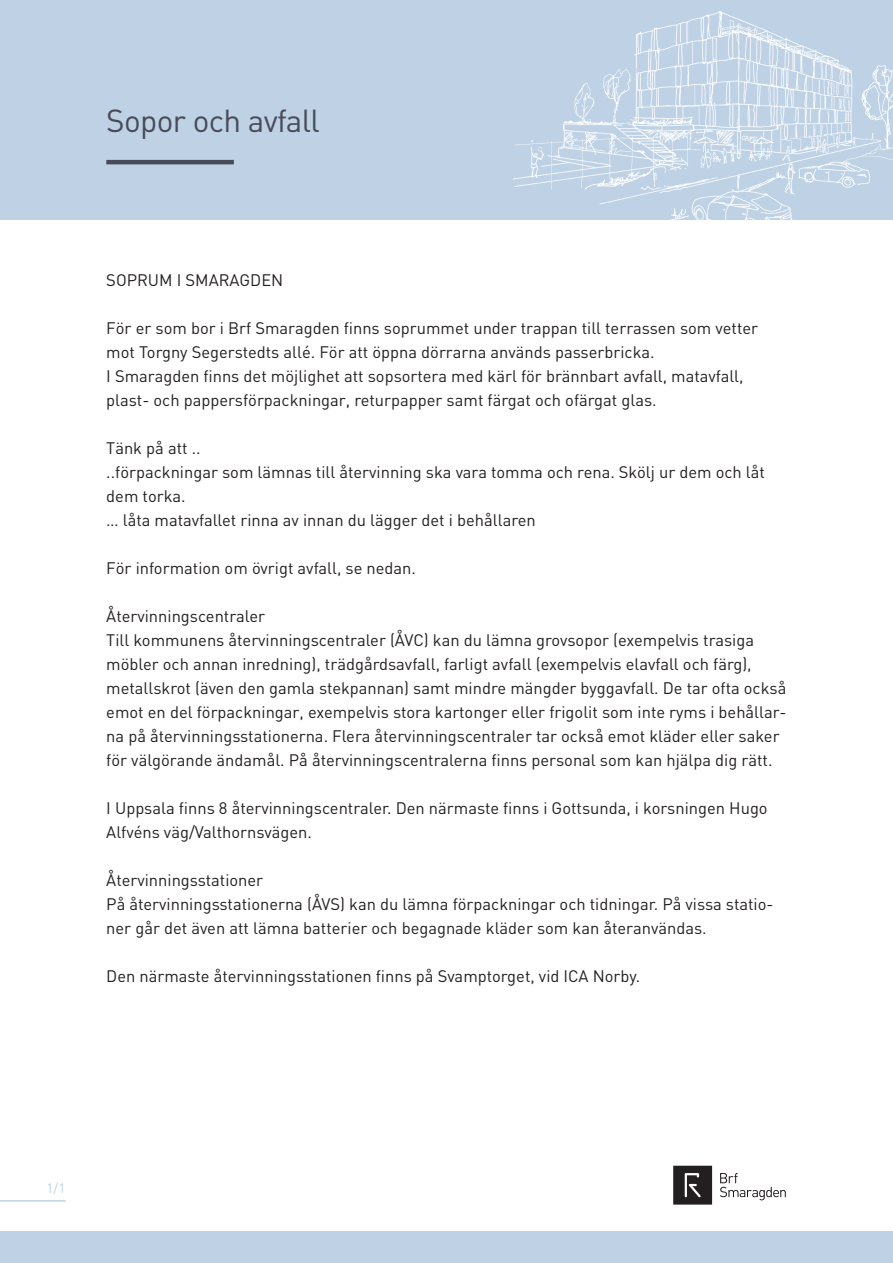
<style>
.page{position:relative;width:893px;height:1263px;background:#fff}
.page>*{position:absolute;margin:0;border:0;box-sizing:border-box;transform-origin:0 0}
.t1{font:31.5px "DIN";letter-spacing:-.02em;color:#484b59}
.t2{font:16.5px/24px "DIN";color:#231f20}
.t3{font:13.5px "DIN";color:#bfd2e5}
</style>
<div class="page">
<div style="left:0;top:0;width:893px;height:219px;background:#bfd2e5"></div>
<img style="left:514px;top:11px;width:379px;height:208px">
<hr style="left:0;top:1200px;width:66px;height:2px;background:#bfd2e5">
<hr style="left:106px;top:160px;width:128px;height:4px;background:#484b59">
<div style="left:0;top:1231px;width:893px;height:32px;background:#bfd2e5"></div>
<svg style="left:673px;top:1166px;width:39px;height:38px"></svg>
<svg style="left:720px;top:1173px;width:66px;height:27px"></svg>
<p class="t1" style="left:106px;top:101px;width:215px">Sopor och avfall</p>
<p class="t2" style="left:106px;top:267px;width:179px">SOPRUM I SMARAGDEN</p>
<p class="t2" style="left:106px;top:315px;width:653px">För er som bor i Brf Smaragden finns soprummet under trappan till terrassen som vetter mot Torgny Segerstedts allé. För att öppna dörrarna används passerbricka.</p>
<p class="t2" style="left:106px;top:363px;width:639px">I Smaragden finns det möjlighet att sopsortera med kärl för brännbart avfall, matavfall, plast- och pappersförpackningar, returpapper samt färgat och ofärgat glas.</p>
<p class="t2" style="left:106px;top:435px;width:96px">Tänk på att ..</p>
<p class="t2" style="left:106px;top:459px;width:660px">..förpackningar som lämnas till återvinning ska vara tomma och rena. Skölj ur dem och låt dem torka.</p>
<p class="t2" style="left:106px;top:507px;width:431px">… låta matavfallet rinna av innan du lägger det i behållaren</p>
<p class="t2" style="left:106px;top:555px;width:311px">För information om övrigt avfall, se nedan.</p>
<p class="t2" style="left:106px;top:603px;width:160px">Återvinningscentraler</p>
<p class="t2" style="left:106px;top:627px;width:682px">Till kommunens återvinningscentraler (ÅVC) kan du lämna grovsopor (exempelvis trasiga möbler och annan inredning), trädgårdsavfall, farligt avfall (exempelvis elavfall och färg), metallskrot (även den gamla stekpannan) samt mindre mängder byggavfall. De tar ofta också emot en del förpackningar, exempelvis stora kartonger eller frigolit som inte ryms i behållar&shy;na på återvinningsstationerna. Flera återvinningscentraler tar också emot kläder eller saker för välgörande ändamål. På återvinningscentralerna finns personal som kan hjälpa dig rätt.</p>
<p class="t2" style="left:106px;top:795px;width:663px">I Uppsala finns 8 återvinningscentraler. Den närmaste finns i Gottsunda, i korsningen Hugo<br>Alfvéns väg/Valthornsvägen.</p>
<p class="t2" style="left:106px;top:867px;width:158px">Återvinningsstationer</p>
<p class="t2" style="left:106px;top:891px;width:669px">På återvinningsstationerna (ÅVS) kan du lämna förpackningar och tidningar. På vissa statio&shy;ner går det även att lämna batterier och begagnade kläder som kan återanvändas.</p>
<p class="t2" style="left:106px;top:963px;width:535px">Den närmaste återvinningsstationen finns på Svamptorget, vid ICA Norby.</p>
<p class="t3" style="left:47px;top:1180px;width:20px">1/1</p>
</div>
